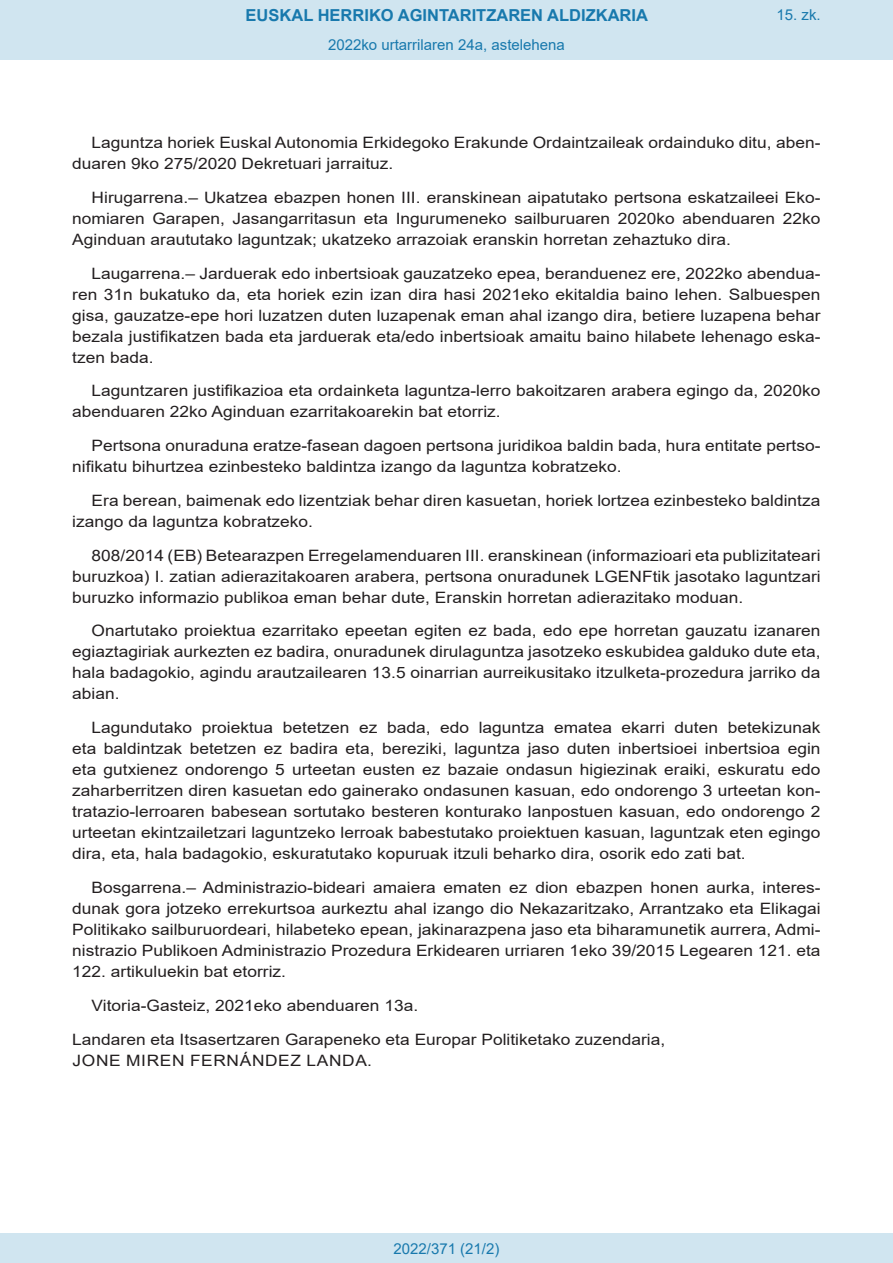
<style>
.page{position:relative;width:893px;height:1263px;background:#fff}
.page>*{position:absolute;margin:0;border:0;box-sizing:border-box;transform-origin:0 0}
.t1{font:700 16.5px "Arial";color:#1879ad}
.BOPVDetalle{font:15.6px/21px "Arial";color:#231f20;text-align:justify;scale:1.11 1}
.BOPVFirmaPuesto{font:15.6px "Arial";color:#231f20;scale:1.11 1}
.BOPVFirmaLugFec{font:15.6px "Arial";color:#231f20;scale:1.11 1}
.BOPVFirmaNombre{font:15.6px "Arial";letter-spacing:.035em;color:#231f20;scale:1.11 1}
.Paginacion_Centro{font:15px "Arial";color:#1879ad}
</style>
<div class="page">
<div style="left:0;top:0;width:893px;height:60px;background:#d0e5f0"></div>
<div style="left:0;top:1233px;width:893px;height:30px;background:#d0e5f0"></div>
<p class="t1" style="left:246px;top:3px;width:404px">EUSKAL HERRIKO AGINTARITZAREN ALDIZKARIA</p>
<p class="Paginacion_Centro" style="left:328px;top:35px;width:238px">2022ko urtarrilaren 24a, astelehena</p>
<p class="Paginacion_Centro" style="left:776px;top:5px;width:46px">15. zk.</p>
<p class="BOPVDetalle" style="left:72px;top:132px;width:676px;text-indent:19px">Laguntza horiek Euskal Autonomia Erkidegoko Erakunde Ordaintzaileak ordainduko ditu, aben&shy;duaren 9ko 275/2020 Dekretuari jarraituz.</p>
<p class="BOPVDetalle" style="left:72px;top:187px;width:676px;text-indent:19px">Hirugarrena.– Ukatzea ebazpen honen III. eranskinean aipatutako pertsona eskatzaileei Eko&shy;nomiaren Garapen, Jasangarritasun eta Ingurumeneko sailburuaren 2020ko abenduaren 22ko Aginduan araututako laguntzak; ukatzeko arrazoiak eranskin horretan zehaztuko dira.</p>
<p class="BOPVDetalle" style="left:72px;top:263px;width:676px;text-indent:19px">Laugarrena.– Jarduerak edo inbertsioak gauzatzeko epea, beranduenez ere, 2022ko abendua&shy;ren 31n bukatuko da, eta horiek ezin izan dira hasi 2021eko ekitaldia baino lehen. Salbuespen gisa, gauzatze-epe hori luzatzen duten luzapenak eman ahal izango dira, betiere luzapena behar bezala justifikatzen bada eta jarduerak eta/edo inbertsioak amaitu baino hilabete lehenago eska&shy;tzen bada.</p>
<p class="BOPVDetalle" style="left:72px;top:380px;width:676px;text-indent:19px">Laguntzaren justifikazioa eta ordainketa laguntza-lerro bakoitzaren arabera egingo da, 2020ko abenduaren 22ko Aginduan ezarritakoarekin bat etorriz.</p>
<p class="BOPVDetalle" style="left:72px;top:435px;width:676px;text-indent:19px">Pertsona onuraduna eratze-fasean dagoen pertsona juridikoa baldin bada, hura entitate pertso&shy;nifikatu bihurtzea ezinbesteko baldintza izango da laguntza kobratzeko.</p>
<p class="BOPVDetalle" style="left:72px;top:490px;width:676px;text-indent:19px">Era berean, baimenak edo lizentziak behar diren kasuetan, horiek lortzea ezinbesteko baldintza izango da laguntza kobratzeko.</p>
<p class="BOPVDetalle" style="left:72px;top:545px;width:676px;text-indent:19px">808/2014 (EB) Betearazpen Erregelamenduaren III. eranskinean (informazioari eta publizitateari buruzkoa) I. zatian adierazitakoaren arabera, pertsona onuradunek LGENFtik jasotako laguntzari buruzko informazio publikoa eman behar dute, Eranskin horretan adierazitako moduan.</p>
<p class="BOPVDetalle" style="left:72px;top:620px;width:676px;text-indent:19px">Onartutako proiektua ezarritako epeetan egiten ez bada, edo epe horretan gauzatu izanaren egiaztagiriak aurkezten ez badira, onuradunek dirulaguntza jasotzeko eskubidea galduko dute eta, hala badagokio, agindu arautzailearen 13.5 oinarrian aurreikusitako itzulketa-prozedura jarriko da abian.</p>
<p class="BOPVDetalle" style="left:72px;top:717px;width:676px;text-indent:19px">Lagundutako proiektua betetzen ez bada, edo laguntza ematea ekarri duten betekizunak eta baldintzak betetzen ez badira eta, bereziki, laguntza jaso duten inbertsioei inbertsioa egin eta gutxienez ondorengo 5 urteetan eusten ez bazaie ondasun higiezinak eraiki, eskuratu edo zaharberritzen diren kasuetan edo gainerako ondasunen kasuan, edo ondorengo 3 urteetan kon&shy;tratazio-lerroaren babesean sortutako besteren konturako lanpostuen kasuan, edo ondorengo 2 urteetan ekintzailetzari laguntzeko lerroak babestutako proiektuen kasuan, laguntzak eten egingo dira, eta, hala badagokio, eskuratutako kopuruak itzuli beharko dira, osorik edo zati bat.</p>
<p class="BOPVDetalle" style="left:72px;top:877px;width:676px;text-indent:19px">Bosgarrena.– Administrazio-bideari amaiera ematen ez dion ebazpen honen aurka, interes&shy;dunak gora jotzeko errekurtsoa aurkeztu ahal izango dio Nekazaritzako, Arrantzako eta Elikagai Politikako sailburuordeari, hilabeteko epean, jakinarazpena jaso eta biharamunetik aurrera, Admi&shy;nistrazio Publikoen Administrazio Prozedura Erkidearen urriaren 1eko 39/2015 Legearen 121. eta 122. artikuluekin bat etorriz.</p>
<p class="BOPVFirmaLugFec" style="left:92px;top:994px;width:296px">Vitoria-Gasteiz, 2021eko abenduaren 13a.</p>
<p class="BOPVFirmaPuesto" style="left:72px;top:1028px;width:536px">Landaren eta Itsasertzaren Garapeneko eta Europar Politiketako zuzendaria,</p>
<p class="BOPVFirmaNombre" style="left:73px;top:1049px;width:271px">JONE MIREN FERNÁNDEZ LANDA.</p>
<p class="Paginacion_Centro" style="left:393px;top:1238px;width:107px">2022/371 (21/2)</p>
</div>
